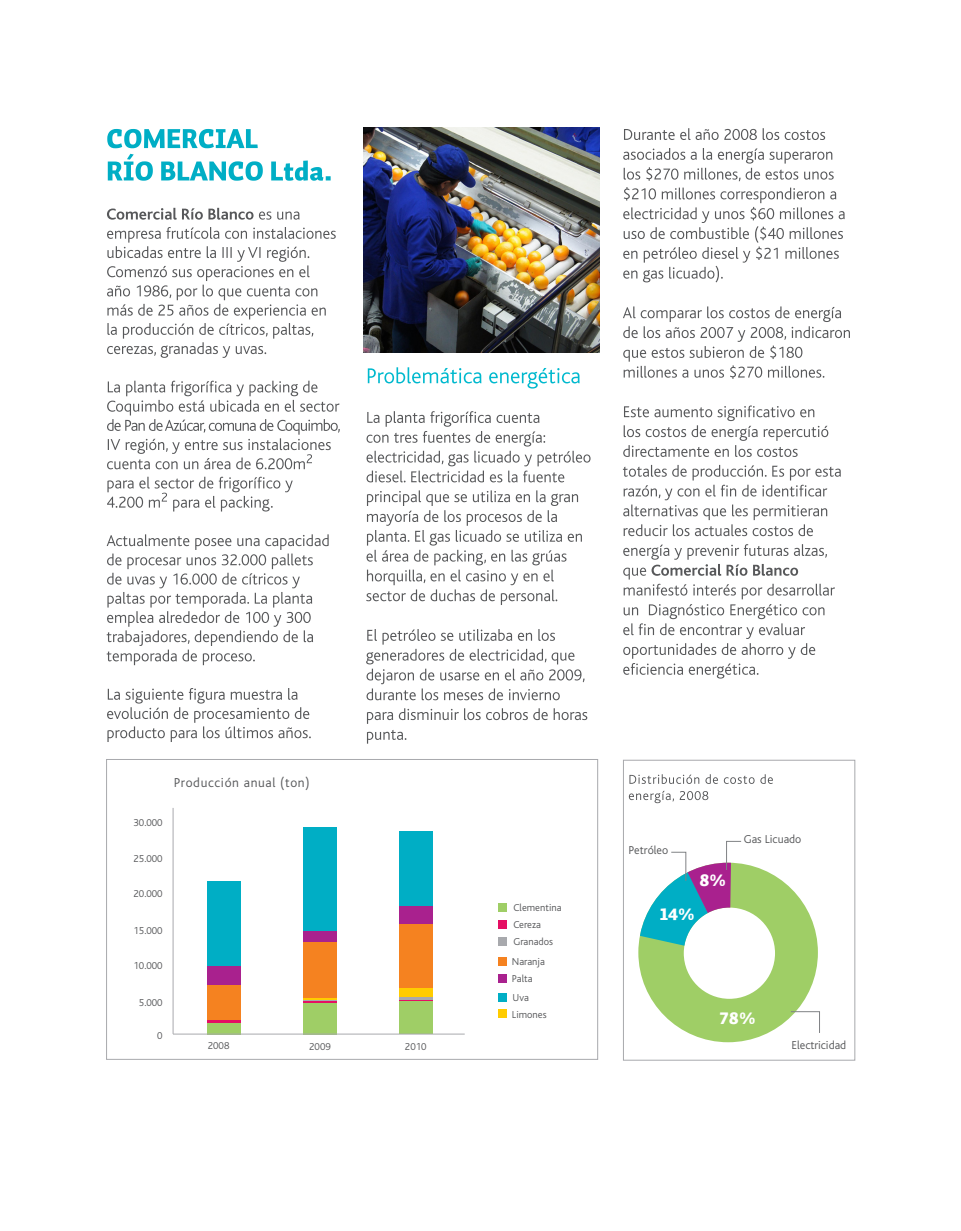
<style>
.page{position:relative;width:961px;height:1231px;background:#fff}
.page>*{position:absolute;margin:0;border:0;box-sizing:border-box;transform-origin:0 0}
.Titulos{font:16.35px "Auto 3 Black LF";color:#fff}
.Texto{font:300 13.5px "Bliss";letter-spacing:.05em;color:#57585a}
.Texto-2{font:300 12px "Bliss";color:#57585a}
.Texto-3{font:300 10.5px "Bliss";color:#57585a}
</style>
<div class="page">
<svg style="left:107px;top:688px;width:204px;height:54px"></svg>
<svg style="left:107px;top:534px;width:221px;height:131px"></svg>
<svg style="left:107px;top:477px;width:186px;height:34px"></svg>
<svg style="left:107px;top:381px;width:233px;height:88px"></svg>
<svg style="left:107px;top:227px;width:229px;height:131px"></svg>
<svg style="left:107px;top:208px;width:192px;height:12px"></svg>
<svg style="left:108px;top:154px;width:222px;height:27px"></svg>
<svg style="left:107px;top:129px;width:151px;height:19px"></svg>
<svg style="left:367px;top:730px;width:39px;height:13px"></svg>
<svg style="left:367px;top:708px;width:220px;height:16px"></svg>
<svg style="left:366px;top:629px;width:218px;height:71px"></svg>
<svg style="left:366px;top:490px;width:216px;height:115px"></svg>
<svg style="left:366px;top:411px;width:224px;height:71px"></svg>
<svg style="left:368px;top:367px;width:211px;height:21px"></svg>
<svg style="left:623px;top:544px;width:212px;height:134px"></svg>
<svg style="left:623px;top:465px;width:217px;height:71px"></svg>
<svg style="left:623px;top:405px;width:205px;height:52px"></svg>
<svg style="left:623px;top:306px;width:227px;height:73px"></svg>
<svg style="left:623px;top:187px;width:221px;height:95px"></svg>
<svg style="left:623px;top:148px;width:210px;height:33px"></svg>
<svg style="left:624px;top:128px;width:201px;height:12px"></svg>
<img style="left:363px;top:127px;width:236px;height:226px">
<div style="left:623px;top:760px;width:232px;height:300px;border:1px solid #a8a9ad"></div>
<svg style="left:629px;top:791px;width:79px;height:12px"></svg>
<svg style="left:629px;top:774px;width:144px;height:10px"></svg>
<svg style="left:638px;top:841px;width:182px;height:201px"></svg>
<div style="left:106px;top:759px;width:492px;height:300px;border:1px solid #a8a9ad"></div>
<div style="left:207px;top:966px;width:33px;height:19px;background:#a9218e"></div>
<div style="left:207px;top:985px;width:33px;height:35px;background:#f58220"></div>
<hr style="left:207px;top:1020px;width:33px;height:3px;background:#e50f63">
<div style="left:207px;top:881px;width:33px;height:85px;background:#00aec5"></div>
<div style="left:207px;top:1023px;width:33px;height:11px;background:#9fce66"></div>
<div style="left:303px;top:930px;width:33px;height:12px;background:#a9218e"></div>
<div style="left:303px;top:942px;width:33px;height:56px;background:#f58220"></div>
<hr style="left:303px;top:998px;width:33px;height:2px;background:#fc0">
<hr style="left:303px;top:999px;width:33px;height:2px;background:#a8a9ad">
<hr style="left:303px;top:1001px;width:33px;height:1px;background:#e50f63">
<div style="left:303px;top:827px;width:33px;height:103px;background:#00aec5"></div>
<div style="left:303px;top:1003px;width:33px;height:31px;background:#9fce66"></div>
<div style="left:399px;top:905px;width:34px;height:20px;background:#a9218e"></div>
<div style="left:399px;top:924px;width:34px;height:63px;background:#f58220"></div>
<div style="left:399px;top:988px;width:34px;height:8px;background:#fc0"></div>
<hr style="left:399px;top:996px;width:34px;height:3px;background:#a8a9ad">
<hr style="left:399px;top:999px;width:34px;height:2px;background:#e50f63">
<div style="left:399px;top:831px;width:34px;height:74px;background:#00aec5"></div>
<div style="left:399px;top:1001px;width:34px;height:33px;background:#9fce66"></div>
<hr style="left:173px;top:808px;width:1px;height:226px;background:#a8a9ad">
<div style="left:498px;top:903px;width:8px;height:8px;background:#9fce66"></div>
<div style="left:498px;top:920px;width:8px;height:8px;background:#e50f63"></div>
<div style="left:498px;top:957px;width:8px;height:8px;background:#f58220"></div>
<div style="left:498px;top:974px;width:8px;height:8px;background:#a9218e"></div>
<div style="left:498px;top:993px;width:8px;height:8px;background:#00aec5"></div>
<div style="left:498px;top:1009px;width:8px;height:9px;background:#fc0"></div>
<div style="left:498px;top:937px;width:8px;height:8px;background:#a8a9ad"></div>
<hr style="left:173px;top:1033px;width:292px;height:1px;background:#a8a9ad">
<p class="Texto-3" style="left:133px;top:817px;width:31px">30.000</p>
<p class="Texto-3" style="left:133px;top:853px;width:31px">25.000</p>
<p class="Texto-3" style="left:133px;top:887px;width:31px">20.000</p>
<p class="Texto-3" style="left:133px;top:925px;width:31px">15.000</p>
<p class="Texto-3" style="left:133px;top:960px;width:31px">10.000</p>
<p class="Texto-3" style="left:139px;top:996px;width:25px">5.000</p>
<p class="Texto-3" style="left:157px;top:1030px;width:7px">0</p>
<p class="Texto" style="left:174px;top:775px;width:137px">Producción anual (ton)</p>
<p class="Texto-3" style="left:208px;top:1040px;width:23px">2008</p>
<p class="Texto-3" style="left:309px;top:1040px;width:23px">2009</p>
<p class="Texto-3" style="left:405px;top:1040px;width:23px">2010</p>
<p class="Texto-3" style="left:513px;top:902px;width:49px">Clementina</p>
<p class="Texto-3" style="left:513px;top:918px;width:29px">Cereza</p>
<p class="Texto-3" style="left:512px;top:956px;width:34px">Naranja</p>
<p class="Texto-3" style="left:512px;top:972px;width:22px">Palta</p>
<p class="Texto-3" style="left:512px;top:992px;width:18px">Uva</p>
<p class="Texto-3" style="left:512px;top:1008px;width:36px">Limones</p>
<p class="Texto-3" style="left:513px;top:935px;width:41px">Granados</p>
<p class="Texto-2" style="left:628px;top:844px;width:41px">Petróleo</p>
<p class="Titulos" style="left:699px;top:869px;width:28px">8%</p>
<p class="Titulos" style="left:660px;top:904px;width:36px">14%</p>
<p class="Texto-2" style="left:743px;top:833px;width:59px">Gas Licuado</p>
<p class="Titulos" style="left:720px;top:1007px;width:37px">78%</p>
<p class="Texto-2" style="left:791px;top:1039px;width:56px">Electricidad</p>
</div>
